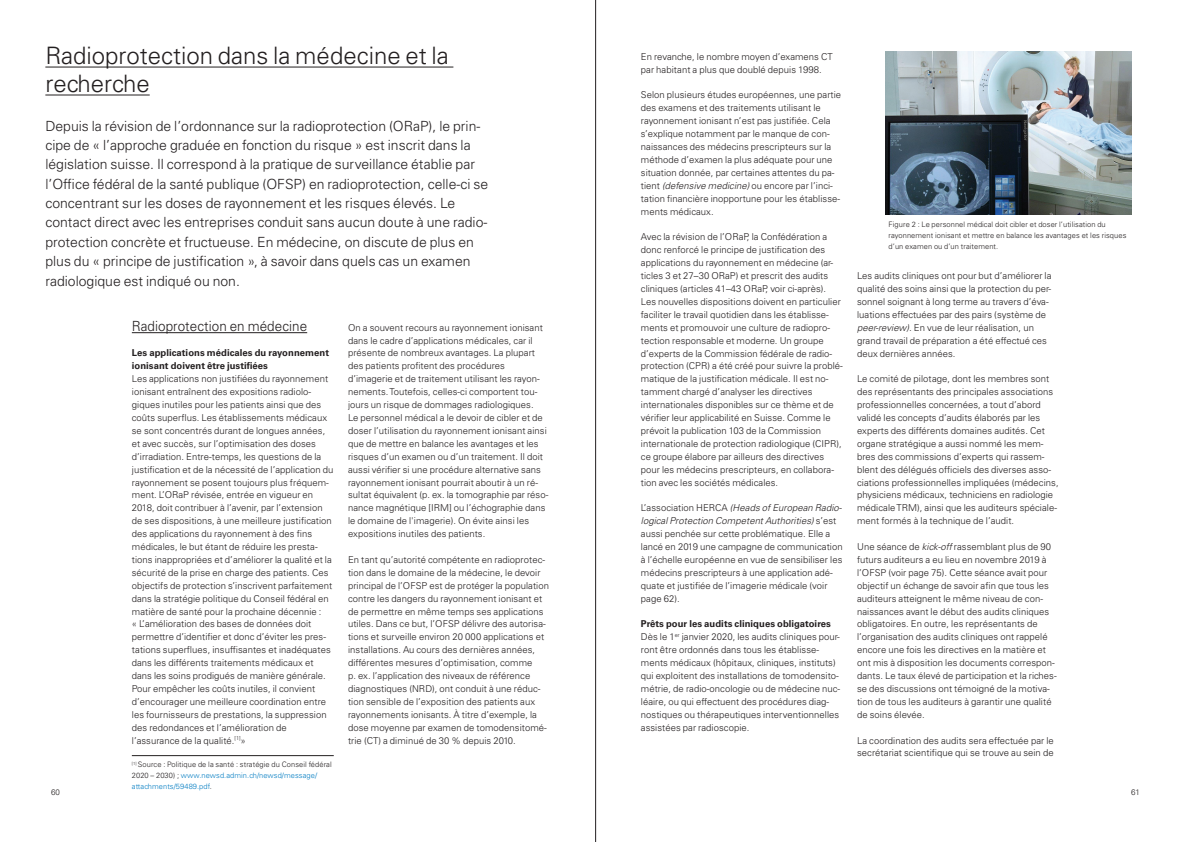
<style>
.page{position:relative;width:1191px;height:842px;background:#fff}
.page>*{position:absolute;margin:0;border:0;box-sizing:border-box;transform-origin:0 0}
.t1{font:300 24px/28px "Univers LT Std";color:#231f20}
.t2{font:300 14px/19.3px "Univers LT Std";color:#231f20}
.t3{font:300 14px "Univers LT Std";color:#231f20;scale:.96 1}
.t4{font:300 9.5px/12.9px "Univers LT Std";letter-spacing:.005em;color:#231f20}
.t5{font:700 9.5px/12.9px "Univers LT Std";letter-spacing:.005em;color:#231f20}
.t6{font:300 8px "Univers LT Std";color:#231f20}
.t7{font:300 7.5px/10.7px "Univers LT Std";letter-spacing:.01em;color:#231f20}
.s1{font-style:italic}
.s2{font-weight:700}
.s3{color:#007cc2}
</style>
<div class="page">
<hr style="left:132px;top:332px;width:175px;height:1px;background:#231f20">
<hr style="left:45px;top:67px;width:408px;height:1px;background:#231f20">
<hr style="left:45px;top:95px;width:105px;height:1px;background:#231f20">
<img style="left:885px;top:51px;width:246px;height:164px">
<hr style="left:132px;top:755px;width:202px;height:1px;background:#231f20">
<hr style="left:595px;top:0;width:1px;height:842px;background:#231f20">
<h1 class="t1" style="left:45px;top:42px;width:405px">Radioprotection dans la médecine et la recherche</h1>
<p class="t2" style="left:45px;top:116px;width:444px">Depuis la révision de l’ordonnance sur la radioprotection (ORaP), le prin&shy;cipe de « l’approche graduée en fonction du risque » est inscrit dans la législation suisse. Il correspond à la pratique de surveillance établie par l’Office fédéral de la santé publique (OFSP) en radioprotection, celle-ci se concentrant sur les doses de rayonnement et les risques élevés. Le contact direct avec les entreprises conduit sans aucun doute à une radio&shy;protection concrète et fructueuse. En médecine, on discute de plus en plus du « principe de justification », à savoir dans quels cas un examen radiologique est indiqué ou non.</p>
<p class="t4" style="left:641px;top:50px;width:193px">En revanche, le nombre moyen d’examens CT par habitant a plus que doublé depuis 1998.</p>
<p class="t4" style="left:641px;top:89px;width:202px">Selon plusieurs études européennes, une partie des examens et des traitements utilisant le rayonnement ionisant n’est pas justifiée. Cela s’explique notamment par le manque de con&shy;naissances des médecins prescripteurs sur la méthode d’examen la plus adéquate pour une situation donnée, par certaines attentes du pa&shy;tient <span class="s1">(defensive medicine)</span> ou encore par l’inci&shy;tation financière inopportune pour les établisse&shy;ments médicaux.</p>
<p class="t4" style="left:641px;top:231px;width:203px">Avec la révision de l’ORaP, la Confédération a donc renforcé le principe de justification des applications du rayonnement en médecine (ar&shy;ticles 3 et 27–30 ORaP) et prescrit des audits cliniques (articles 41–43 ORaP, voir ci-après).<br>Les nouvelles dispositions doivent en particulier faciliter le travail quotidien dans les établisse&shy;ments et promouvoir une culture de radiopro&shy;tection responsable et moderne. Un groupe d’experts de la Commission fédérale de radio&shy;protection (CPR) a été créé pour suivre la problé&shy;matique de la justification médicale. Il est no&shy;tamment chargé d’analyser les directives internationales disponibles sur ce thème et de vérifier leur applicabilité en Suisse. Comme le prévoit la publication 103 de la Commission internationale de protection radiologique (CIPR), ce groupe élabore par ailleurs des directives pour les médecins prescripteurs, en collabora&shy;tion avec les sociétés médicales.</p>
<p class="t4" style="left:641px;top:501px;width:203px">L’association HERCA <span class="s1">(Heads of European Radio&shy;logical Protection Competent Authorities)</span> s’est aussi penchée sur cette problématique. Elle a lancé en 2019 une campagne de communication à l’échelle européenne en vue de sensibiliser les médecins prescripteurs à une application adé&shy;quate et justifiée de l’imagerie médicale (voir page 62).</p>
<p class="t4" style="left:641px;top:618px;width:201px"><span class="s2">Prêts pour les audits cliniques obligatoires </span>Dès le 1<sup>er</sup> janvier 2020, les audits cliniques pour&shy;ront être ordonnés dans tous les établisse&shy;ments médicaux (hôpitaux, cliniques, instituts) qui exploitent des installations de tomodensito&shy;métrie, de radio-oncologie ou de médecine nuc&shy;léaire, ou qui effectuent des procédures diag&shy;nostiques ou thérapeutiques interventionnelles assistées par radioscopie.</p>
<p class="t7" style="left:888px;top:219px;width:239px">Figure 2 : Le personnel médical doit cibler et doser l’utilisation du rayonnement ionisant et mettre en balance les avantages et les risques d’un examen ou d’un traitement.</p>
<p class="t4" style="left:857px;top:269px;width:196px">Les audits cliniques ont pour but d’améliorer la qualité des soins ainsi que la protection du per&shy;sonnel soignant à long terme au travers d’éva&shy;luations effectuées par des pairs (système de <span class="s1">peer-review).</span> En vue de leur réalisation, un grand travail de préparation a été effectué ces deux dernières années.</p>
<p class="t4" style="left:857px;top:372px;width:203px">Le comité de pilotage, dont les membres sont des représentants des principales associations professionnelles concernées, a tout d’abord validé les concepts d’audits élaborés par les experts des différents domaines audités. Cet organe stratégique a aussi nommé les mem&shy;bres des commissions d’experts qui rassem&shy;blent des délégués officiels des diverses asso&shy;ciations professionnelles impliquées (médecins, physiciens médicaux, techniciens en radiologie médicale TRM), ainsi que les auditeurs spéciale&shy;ment formés à la technique de l’audit.</p>
<p class="t4" style="left:857px;top:540px;width:201px">Une séance de <span class="s1">kick-off</span> rassemblant plus de 90 futurs auditeurs a eu lieu en novembre 2019 à l’OFSP (voir page 75). Cette séance avait pour objectif un échange de savoir afin que tous les auditeurs atteignent le même niveau de con&shy;naissances avant le début des audits cliniques obligatoires. En outre, les représentants de l’organisation des audits cliniques ont rappelé encore une fois les directives en la matière et ont mis à disposition les documents correspon&shy;dants. Le taux élevé de participation et la riches&shy;se des discussions ont témoigné de la motiva&shy;tion de tous les auditeurs à garantir une qualité de soins élevée.</p>
<p class="t4" style="left:857px;top:734px;width:198px">La coordination des audits sera effectuée par le secrétariat scientifique qui se trouve au sein de</p>
<h2 class="t3" style="left:132px;top:317px;width:184px">Radioprotection en médecine</h2>
<p class="t5" style="left:132px;top:347px;width:199px">Les applications médicales du rayonnement ionisant doivent être justifiées</p>
<p class="t4" style="left:132px;top:372px;width:203px">Les applications non justifiées du rayonnement ionisant entraînent des expositions radiolo&shy;giques inutiles pour les patients ainsi que des coûts superflus. Les établissements médicaux se sont concentrés durant de longues années, et avec succès, sur l’optimisation des doses d’irradiation. Entre-temps, les questions de la justification et de la nécessité de l’application du rayonnement se posent toujours plus fréquem&shy;ment. L’ORaP révisée, entrée en vigueur en 2018, doit contribuer à l’avenir, par l’extension de ses dispositions, à une meilleure justification des applications du rayonnement à des fins médicales, le but étant de réduire les presta&shy;tions inappropriées et d’améliorer la qualité et la sécurité de la prise en charge des patients. Ces objectifs de protection s’inscrivent parfaitement dans la stratégie politique du Conseil fédéral en matière de santé pour la prochaine décennie :<br>« L’amélioration des bases de données doit permettre d’identifier et donc d’éviter les pres&shy;tations superflues, insuffisantes et inadéquates dans les différents traitements médicaux et dans les soins prodigués de manière générale.<br>Pour empêcher les coûts inutiles, il convient d’encourager une meilleure coordination entre les fournisseurs de prestations, la suppression des redondances et l’amélioration de l’assurance de la qualité.<sup>[1]</sup>»</p>
<p class="t7" style="left:132px;top:759px;width:201px"><sup>[1]</sup> Source : Politique de la santé : stratégie du Conseil fédéral<br>2020 – 2030) ; <span class="s3">www.newsd.admin.ch/newsd/message/ attachments/59489.pdf</span>.</p>
<p class="t4" style="left:348px;top:321px;width:202px">On a souvent recours au rayonnement ionisant dans le cadre d’applications médicales, car il présente de nombreux avantages. La plupart des patients profitent des procédures d’imagerie et de traitement utilisant les rayon&shy;nements. Toutefois, celles-ci comportent tou&shy;jours un risque de dommages radiologiques.<br>Le personnel médical a le devoir de cibler et de doser l’utilisation du rayonnement ionisant ainsi que de mettre en balance les avantages et les risques d’un examen ou d’un traitement. Il doit aussi vérifier si une procédure alternative sans rayonnement ionisant pourrait aboutir à un ré&shy;sultat équivalent (p. ex. la tomographie par réso&shy;nance magnétique [IRM] ou l’échographie dans le domaine de l'imagerie). On évite ainsi les expositions inutiles des patients.</p>
<p class="t4" style="left:348px;top:553px;width:202px">En tant qu’autorité compétente en radioprotec&shy;tion dans le domaine de la médecine, le devoir principal de l’OFSP est de protéger la population contre les dangers du rayonnement ionisant et de permettre en même temps ses applications utiles. Dans ce but, l’OFSP délivre des autorisa&shy;tions et surveille environ 20 000 applications et installations. Au cours des dernières années, différentes mesures d’optimisation, comme<br>p. ex. l’application des niveaux de référence diagnostiques (NRD), ont conduit à une réduc&shy;tion sensible de l’exposition des patients aux rayonnements ionisants. À titre d’exemple, la dose moyenne par examen de tomodensitomé&shy;trie (CT) a diminué de 30 % depuis 2010.</p>
<p class="t6" style="left:51px;top:787px;width:10px">60</p>
<p class="t6" style="left:1131px;top:787px;width:10px">61</p>
</div>
